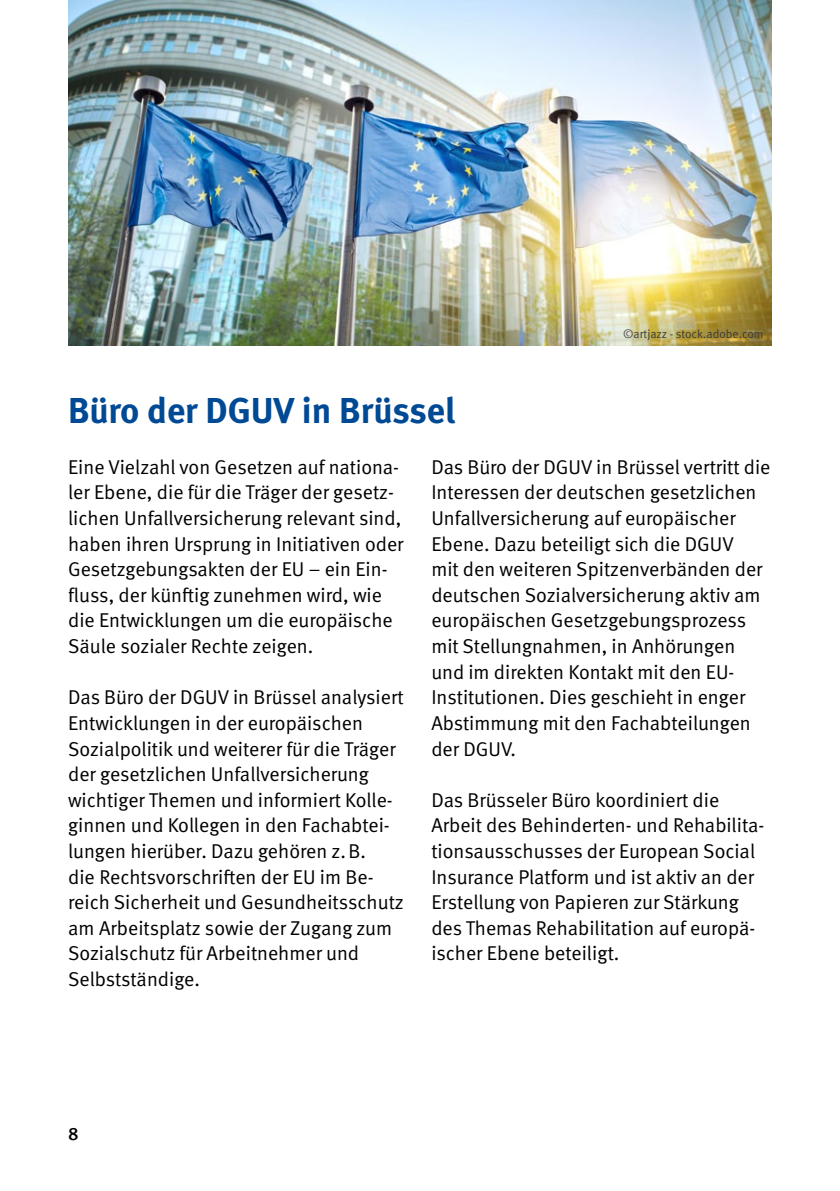
<style>
.page{position:relative;width:840px;height:1191px;background:#fff}
.page>*{position:absolute;margin:0;border:0;box-sizing:border-box;transform-origin:0 0}
._01_Überschriften_C_-_Überschrift_schwarz{font:700 36px "DGUV Meta";color:#004994}
._02_Fließtext_Fließtext_ZAB_H_D{font:20px/25.6px "DGUV Meta";color:#000}
.t1{font:500 18px "DGUV Meta";color:#000}
.t2{font:12px "DGUV Meta";color:#3c3c3b}
</style>
<div class="page">
<img style="left:68px;top:0;width:703px;height:346px">
<p class="t2" style="left:622px;top:327px;width:142px">©artjazz - stock.adobe.com</p>
<h1 class="_01_Überschriften_C_-_Überschrift_schwarz" style="left:68px;top:389px;width:388px">Büro der DGUV in Brüssel</h1>
<p class="_02_Fließtext_Fließtext_ZAB_H_D" style="left:68px;top:454px;width:337px">Eine Vielzahl von Gesetzen auf nationa&shy;ler Ebene, die für die Träger der gesetz&shy;lichen Unfallversicherung relevant sind, haben ihren Ursprung in Initiativen oder Gesetzgebungsakten der EU – ein Ein&shy;fluss, der künftig zunehmen wird, wie die Entwicklungen um die europäische Säule sozialer Rechte zeigen.</p>
<p class="_02_Fließtext_Fließtext_ZAB_H_D" style="left:68px;top:685px;width:337px">Das Büro der DGUV in Brüssel analysiert Entwicklungen in der europäischen Sozialpolitik und weiterer für die Träger der gesetzlichen Unfallversicherung wichtiger Themen und informiert Kolle&shy;ginnen und Kollegen in den Fachabtei&shy;lungen hierüber. Dazu gehören z.B.<br>die Rechtsvorschriften der EU im Be&shy;reich Sicherheit und Gesundheitsschutz am Arbeitsplatz sowie der Zugang zum Sozialschutz für Arbeitnehmer und Selbstständige.</p>
<p class="_02_Fließtext_Fließtext_ZAB_H_D" style="left:431px;top:454px;width:340px">Das Büro der DGUV in Brüssel vertritt die Interessen der deutschen gesetzlichen Unfallversicherung auf europäischer Ebene. Dazu beteiligt sich die DGUV<br>mit den weiteren Spitzenverbänden der deutschen Sozialversicherung aktiv am europäischen Gesetzgebungsprozess mit Stellungnahmen, in Anhörungen und im direkten Kontakt mit den EU-Institutionen. Dies geschieht in enger Abstimmung mit den Fachabteilungen der DGUV.</p>
<p class="_02_Fließtext_Fließtext_ZAB_H_D" style="left:431px;top:787px;width:334px">Das Brüsseler Büro koordiniert die Arbeit des Behinderten- und Rehabilita&shy;tionsausschusses der European Social Insurance Platform und ist aktiv an der Erstellung von Papieren zur Stärkung des Themas Rehabilitation auf europä&shy;ischer Ebene beteiligt.</p>
<p class="t1" style="left:68px;top:1123px;width:12px">8</p>
</div>
